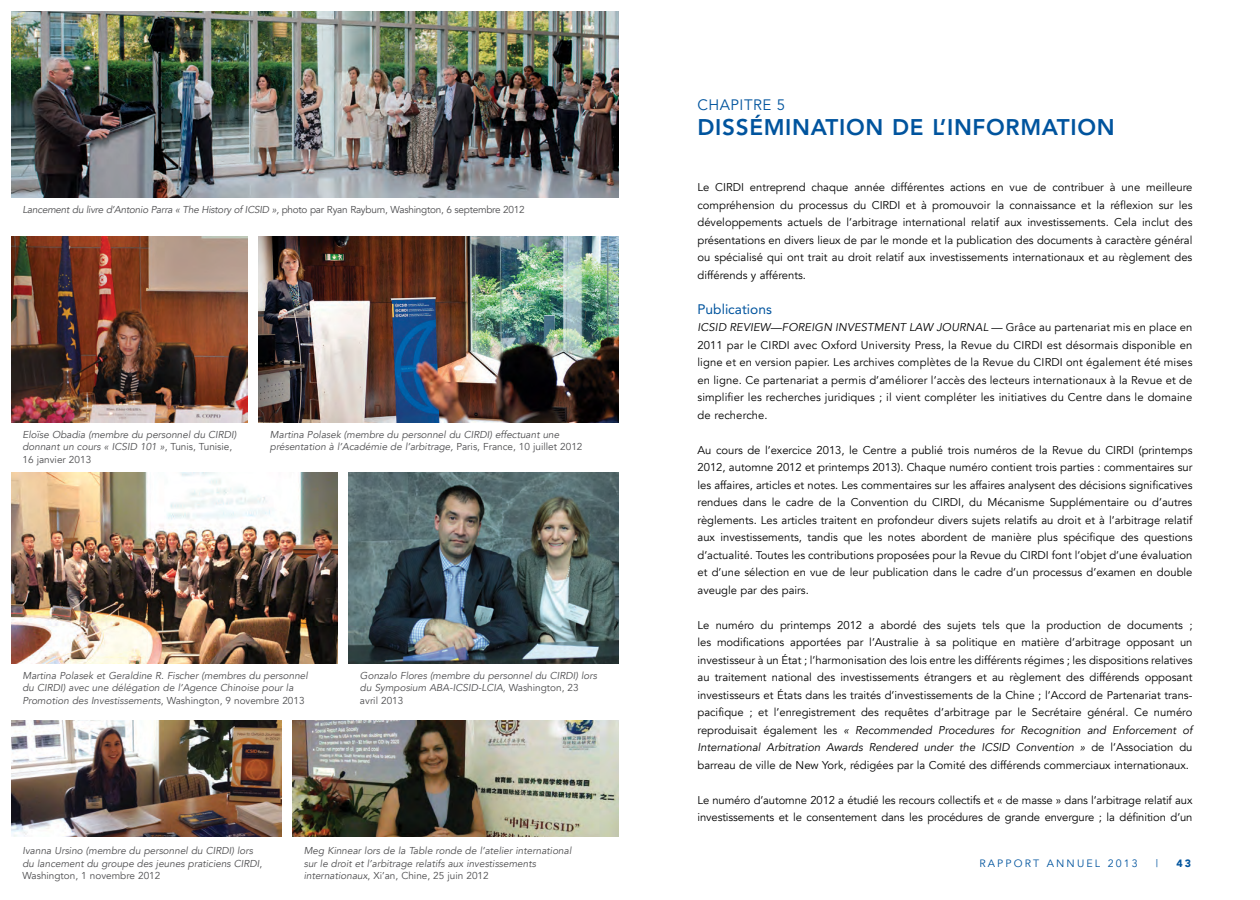
<style>
.page{position:relative;width:1260px;height:900px;background:#fff}
.page>*{position:absolute;margin:0;border:0;box-sizing:border-box;transform-origin:0 0}
.head{font:800 22.5px "Avenir LT Std";letter-spacing:.03em;color:#00549e}
.head-2{font:15px "Avenir LT Std";letter-spacing:.03em;color:#00549e}
.t1{font:13.75px "Avenir LT Std";color:#00549e}
.t2{font:11.25px/17.5px "Avenir";color:#000;text-align:justify}
.t3{font:10.62px "Avenir";letter-spacing:.2em;color:#00549e}
.t4{font:900 10.62px "Avenir";color:#00549e}
.body{font:italic 10px/12.5px "Avenir";color:#4d4d4f}
.body-2{font:italic 10px "Avenir";letter-spacing:-.025em;color:#4d4d4f}
.s1{font-style:normal}
.s2{font-style:italic}
</style>
<div class="page">
<img style="left:11px;top:11px;width:608px;height:187px">
<img style="left:11px;top:236px;width:237px;height:186px">
<img style="left:259px;top:236px;width:360px;height:186px">
<img style="left:11px;top:472px;width:327px;height:192px">
<img style="left:349px;top:472px;width:270px;height:192px">
<img style="left:11px;top:720px;width:270px;height:117px">
<img style="left:292px;top:720px;width:327px;height:117px">
<p class="body-2" style="left:22px;top:203px;width:504px">Lancement du livre d’Antonio Parra « The History of ICSID », <span class="s1">photo par Ryan Rayburn, Washington, 6 septembre 2012</span></p>
<p class="body" style="left:22px;top:428px;width:216px">Eloïse Obadia (membre du personnel du CIRDI) donnant un cours « ICSID 101 »<span class="s1">, Tunis, Tunisie,<br>16 janvier 2013</span></p>
<p class="body" style="left:270px;top:428px;width:314px">Martina Polasek (membre du personnel du CIRDI) effectuant une présentation à l’Académie de l’arbitrage, <span class="s1">Paris, France, 10 juillet 2012</span></p>
<p class="body" style="left:22px;top:669px;width:287px">Martina Polasek et Geraldine R. Fischer (membres du personnel du CIRDI) avec une délégation de l’Agence Chinoise pour la<br>Promotion des Investissements<span class="s1">, Washington, 9 novembre 2013</span></p>
<p class="body" style="left:360px;top:669px;width:239px">Gonzalo Flores (membre du personnel du CIRDI) lors du Symposium ABA-ICSID-LCIA<span class="s1">, Washington, 23 avril 2013</span></p>
<p class="body" style="left:22px;top:845px;width:241px">Ivanna Ursino (membre du personnel du CIRDI) lors du lancement du groupe des jeunes praticiens CIRDI<span class="s1">,<br>Washington, 1 novembre 2012</span></p>
<p class="body" style="left:304px;top:845px;width:269px">Meg Kinnear lors de la Table ronde de l’atelier international sur le droit et l’arbitrage relatifs aux investissements internationaux<span class="s1">, Xi’an, Chine, 25 juin 2012</span></p>
<p class="head-2" style="left:698px;top:96px;width:89px">CHAPITRE 5</p>
<p class="head" style="left:698px;top:114px;width:419px">DISSÉMINATION DE L’INFORMATION</p>
<p class="t2" style="left:698px;top:179px;width:497px">Le CIRDI entreprend chaque année différentes actions en vue de contribuer à une meilleure compréhension du processus du CIRDI et à promouvoir la connaissance et la réflexion sur les développements actuels de l’arbitrage international relatif aux investissements. Cela inclut des présentations en divers lieux de par le monde et la publication des documents à caractère général ou spécialisé qui ont trait au droit relatif aux investissements internationaux et au règlement des différends y afférents.</p>
<p class="t1" style="left:698px;top:301px;width:76px">Publications</p>
<p class="t2" style="left:698px;top:319px;width:497px"><span class="s2">ICSID REVIEW—FOREIGN INVESTMENT LAW JOURNAL</span> — Grâce au partenariat mis en place en 2011 par le CIRDI avec Oxford University Press, la Revue du CIRDI est désormais disponible en ligne et en version papier. Les archives complètes de la Revue du CIRDI ont également été mises en ligne. Ce partenariat a permis d’améliorer l’accès des lecteurs internationaux à la Revue et de simplifier les recherches juridiques ; il vient compléter les initiatives du Centre dans le domaine de recherche.</p>
<p class="t2" style="left:698px;top:441px;width:497px">Au cours de l’exercice 2013, le Centre a publié trois numéros de la Revue du CIRDI (printemps 2012, automne 2012 et printemps 2013). Chaque numéro contient trois parties : commentaires sur les affaires, articles et notes. Les commentaires sur les affaires analysent des décisions significatives rendues dans le cadre de la Convention du CIRDI, du Mécanisme Supplémentaire ou d’autres règlements. Les articles traitent en profondeur divers sujets relatifs au droit et à l’arbitrage relatif aux investissements, tandis que les notes abordent de manière plus spécifique des questions d’actualité. Toutes les contributions proposées pour la Revue du CIRDI font l’objet d’une évaluation et d’une sélection en vue de leur publication dans le cadre d’un processus d’examen en double aveugle par des pairs.</p>
<p class="t2" style="left:698px;top:616px;width:497px">Le numéro du printemps 2012 a abordé des sujets tels que la production de documents ; les modifications apportées par l’Australie à sa politique en matière d’arbitrage opposant un investisseur à un État ; l’harmonisation des lois entre les différents régimes ; les dispositions relatives au traitement national des investissements étrangers et au règlement des différends opposant investisseurs et États dans les traités d’investissements de la Chine ; l’Accord de Partenariat trans&shy;pacifique ; et l’enregistrement des requêtes d’arbitrage par le Secrétaire général. Ce numéro reproduisait également les <span class="s2">« Recommended Procedures for Recognition and Enforcement of International Arbitration Awards Rendered under the ICSID Convention »</span> de l’Association du barreau de ville de New York, rédigées par la Comité des différends commerciaux internationaux.</p>
<p class="t2" style="left:698px;top:791px;width:497px">Le numéro d’automne 2012 a étudié les recours collectifs et « de masse » dans l’arbitrage relatif aux investissements et le consentement dans les procédures de grande envergure ; la définition d’un</p>
<p class="t3" style="left:979px;top:857px;width:160px">RAPPORT ANNUEL 2013</p>
<p class="t3" style="left:1156px;top:857px;width:4px">|</p>
<p class="t4" style="left:1177px;top:854px;width:16px">43</p>
</div>
